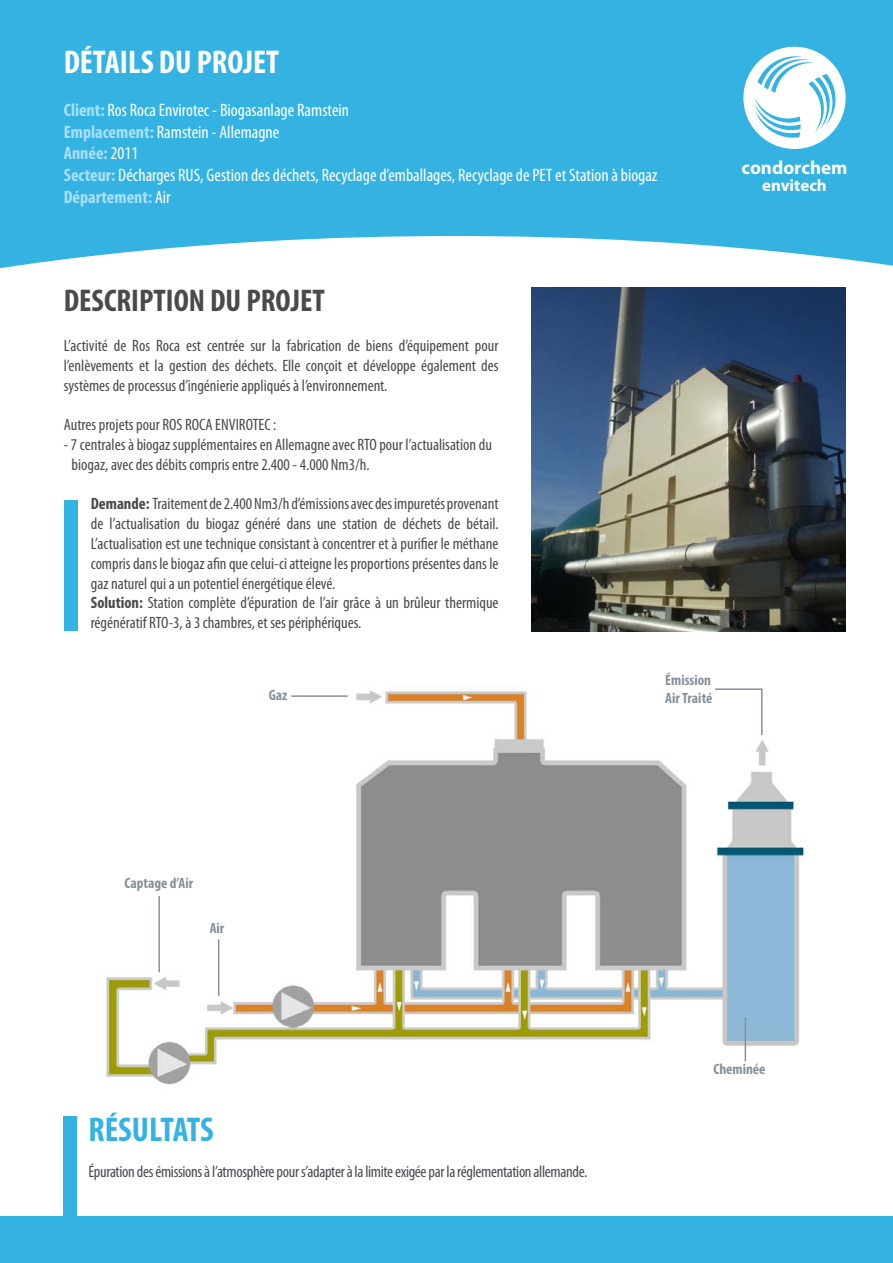
<style>
.page{position:relative;width:893px;height:1263px;background:#fff}
.page>*{position:absolute;margin:0;border:0;box-sizing:border-box;transform-origin:0 0}
.t1{font:700 condensed 34.5px "Myriad Pro";color:#34b3e3}
.t2{font:700 condensed 33px "Myriad Pro";color:#fff}
.t3{font:700 condensed 31.5px "Myriad Pro";color:#4a4a4a}
.t4{font:700 18.9px "Myriad Pro";color:#fff}
.t5{font:condensed 18px/21.6px "Myriad Pro";color:#fff}
.t6{font:700 16.8px "Myriad Pro";color:#fff}
.t7{font:condensed 16.5px/19.8px "Myriad Pro";color:#4a4a4a;text-align:justify}
.t8{font:condensed 16.5px "Myriad Pro";letter-spacing:-.02em;color:#494b52}
.t9{font:700 condensed 15px/18px "Myriad Pro";color:#86919a}
.s1{font-weight:700;color:#aae0f7}
.s2{font-weight:700}
</style>
<div class="page">
<div style="left:0;top:0;width:893px;height:236px;background:#34b3e3"></div>
<svg style="left:0;top:236px;width:893px;height:396px"></svg>
<img style="left:106px;top:690px;width:700px;height:394px">
<img style="left:531px;top:288px;width:315px;height:343px">
<div style="left:64px;top:500px;width:13px;height:130px;background:#34b3e3"></div>
<div style="left:64px;top:1116px;width:13px;height:146px;background:#34b3e3"></div>
<div style="left:0;top:1216px;width:893px;height:47px;background:#34b3e3"></div>
<hr style="left:158px;top:896px;width:2px;height:76px;background:#86919a">
<hr style="left:218px;top:939px;width:1px;height:57px;background:#86919a">
<hr style="left:291px;top:695px;width:57px;height:2px;background:#86919a">
<hr style="left:745px;top:1017px;width:1px;height:44px;background:#86919a">
<hr style="left:761px;top:688px;width:2px;height:47px;background:#86919a">
<hr style="left:715px;top:688px;width:47px;height:2px;background:#86919a">
<div style="left:743px;top:47px;width:103px;height:102px;background:#fff;border-radius:50%"></div>
<svg style="left:754px;top:56px;width:81px;height:82px"></svg>
<h2 class="t2" style="left:64px;top:44px;width:217px">DÉTAILS DU PROJET</h2>
<p class="t5" style="left:64px;top:99px;width:595px"><span class="s1">Client:</span> Ros Roca Envirotec - Biogasanlage Ramstein<br><span class="s1">Emplacement:</span> Ramstein - Allemagne<br><span class="s1">Année:</span> 2011<br><span class="s1">Secteur:</span> Décharges RUS, Gestion des déchets, Recyclage d’emballages, Recyclage de PET et Station à biogaz <span class="s1">Département:</span> Air</p>
<p class="t4" style="left:742px;top:157px;width:107px">condorchem</p>
<p class="t6" style="left:762px;top:176px;width:66px">envitech</p>
<h3 class="t3" style="left:64px;top:283px;width:263px">DESCRIPTION DU PROJET</h3>
<p class="t7" style="left:64px;top:335px;width:436px">L’activité de Ros Roca est centrée sur la fabrication de biens d’équipement pour l’enlèvements et la gestion des déchets. Elle conçoit et développe également des systèmes de processus d’ingénierie appliqués à l’environnement.</p>
<p class="t7" style="left:64px;top:415px;width:214px">Autres projets pour ROS ROCA ENVIROTEC :</p>
<p class="t7" style="left:72px;top:434px;width:422px;text-indent:-8px">- 7 centrales à biogaz supplémentaires en Allemagne avec RTO pour l’actualisation du biogaz, avec des débits compris entre 2.400 - 4.000 Nm3/h.</p>
<p class="t7" style="left:91px;top:494px;width:409px;text-indent:-27px"><span class="s2">• Demande:</span> Traitement de 2.400 Nm3/h d’émissions avec des impuretés provenant de l’actualisation du biogaz généré dans une station de déchets de bétail.<br>L’actualisation est une technique consistant à concentrer et à purifier le méthane compris dans le biogaz afin que celui-ci atteigne les proportions présentes dans le gaz naturel qui a un potentiel énergétique élevé.</p>
<p class="t7" style="left:91px;top:593px;width:409px;text-indent:-27px"><span class="s2">• Solution:</span> Station complète d’épuration de l’air grâce à un brûleur thermique régénératif RTO-3, à 3 chambres, et ses périphériques.</p>
<p class="t9" style="left:269px;top:686px;width:20px">Gaz</p>
<p class="t9" style="left:665px;top:671px;width:49px">Émission<br>Air Traité</p>
<p class="t9" style="left:124px;top:874px;width:70px">Captage d’Air</p>
<p class="t9" style="left:210px;top:919px;width:16px">Air</p>
<h1 class="t1" style="left:88px;top:1110px;width:127px">RÉSULTATS</h1>
<p class="t8" style="left:88px;top:1161px;width:500px">Épuration des émissions à l’atmosphère pour s’adapter à la limite exigée par la réglementation allemande.</p>
<p class="t9" style="left:713px;top:1060px;width:54px">Cheminée</p>
</div>
